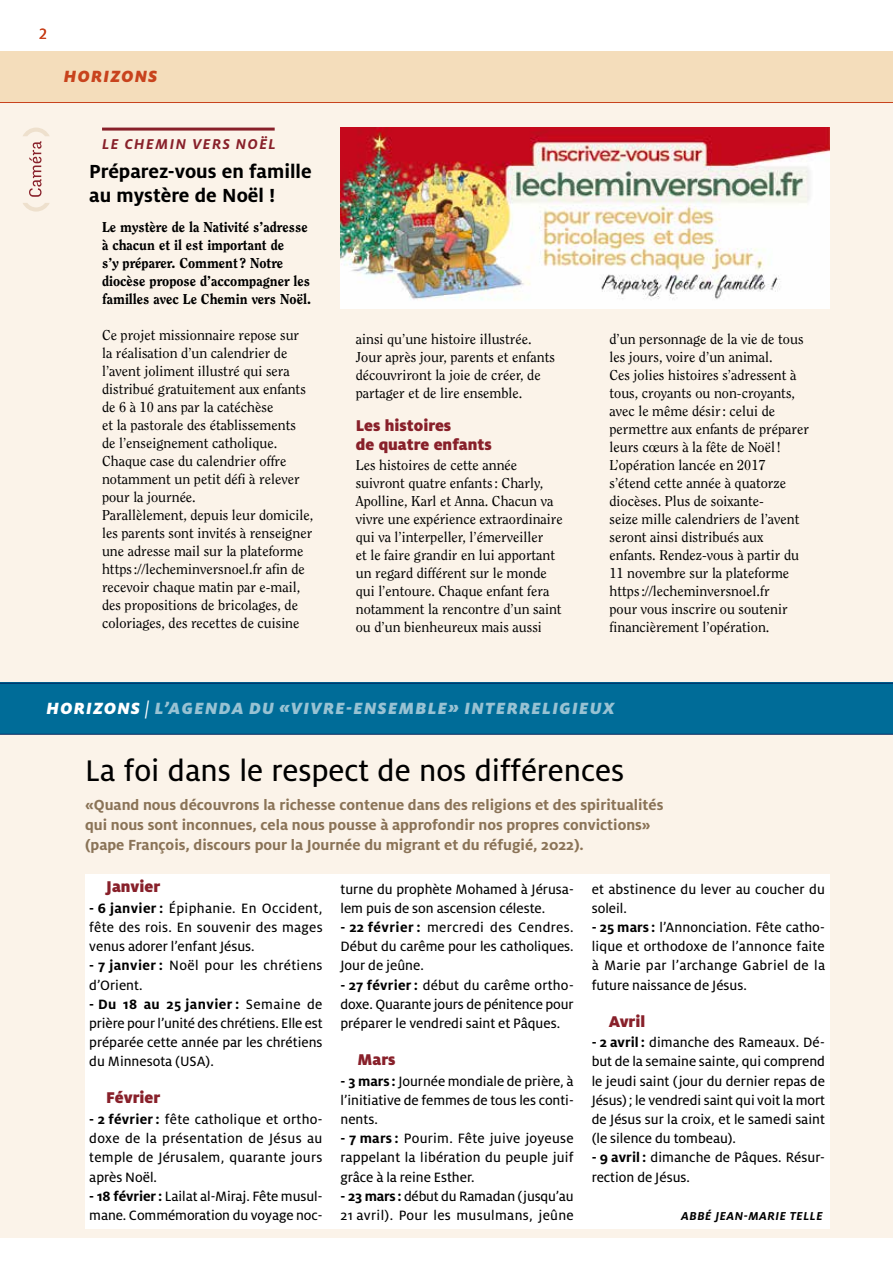
<style>
.page{position:relative;width:893px;height:1263px;background:#fff}
.page>*{position:absolute;margin:0;border:0;box-sizing:border-box;transform-origin:0 0}
.t1{font:33px "Milo OT Text";color:#000}
.t2{font:700 21px/24px "Milo OT";color:#000}
.t3{font:italic 900 18px "Milo OT";letter-spacing:.07em;color:#98c2d3}
.t4{font:italic 900 18px "Milo OT";letter-spacing:.07em;color:#c8431d}
.t5{font:900 17.25px/19.2px "Milo OT";color:#88202a}
.t6{font:16.5px "Milo OT Text";color:#c8431d}
.t7{font:700 16.2px/20.2px "Milo OT";color:#8a7357}
.t8{font:italic 700 15.75px "Milo OT";letter-spacing:.09em;color:#88202a}
.t9{font:15px/19.2px "Milo OT Text";color:#000;text-align:justify}
.t10{font:15px/19.2px "Milo OT Text";letter-spacing:.02em;color:#000}
.t11{font:15px/19.2px "Milo OT Text";letter-spacing:.025em;color:#000}
.t12{font:700 15px "Milo OT";letter-spacing:.03em;color:#000}
.t13{font:14.25px/18px "Clearface";color:#000}
.t14{font:800 14.25px/18px "Clearface";color:#000}
.t15{font:italic 700 12.75px "Milo OT";letter-spacing:.04em;color:#000}
.s1{color:#fff}
.s2{font-family:"Milo OT Text Ita";font-weight:400;font-style:normal;color:#fff}
.s3{font-family:"Milo OT";font-weight:700}
.s4{font-family:"Milo OT Text";font-weight:400}
</style>
<div class="page">
<div style="left:0;top:51px;width:893px;height:1186px;background:#fbf1e4"></div>
<hr style="left:102px;top:128px;width:173px;height:3px;background:#88202a">
<div style="left:85px;top:874px;width:744px;height:354px;background:#fff"></div>
<div style="left:0;top:683px;width:893px;height:51px;background:#006c98"></div>
<hr style="left:0;top:734px;width:893px;height:1px;background:#00285f">
<hr style="left:0;top:683px;width:893px;height:1px;background:#00285f">
<img style="left:340px;top:128px;width:489px;height:180px">
<div style="left:0;top:51px;width:893px;height:51px;background:#f4ddbb"></div>
<svg style="left:23px;top:203px;width:26px;height:9px"></svg>
<svg style="left:23px;top:128px;width:26px;height:69px"></svg>
<hr style="left:0;top:102px;width:893px;height:1px;background:#c8431d">
<p class="t6" style="left:39px;top:25px;width:9px">2</p>
<p class="t4" style="left:64px;top:66px;width:95px">HORIZONS</p>
<p class="t8" style="left:102px;top:135px;width:175px">LE CHEMIN VERS NOËL</p>
<h2 class="t2" style="left:89px;top:159px;width:224px">Préparez-vous en famille au mystère de Noël !</h2>
<p class="t14" style="left:102px;top:218px;width:210px">Le mystère de la Nativité s’adresse à chacun et il est important de<br>s’y préparer. Comment ? Notre diocèse propose d’accompagner les familles avec Le Chemin vers Noël.</p>
<p class="t13" style="left:102px;top:326px;width:213px">Ce projet missionnaire repose sur<br>la réalisation d’un calendrier de l’avent joliment illustré qui sera distribué gratuitement aux enfants de 6 à 10 ans par la catéchèse<br>et la pastorale des établissements<br>de l’enseignement catholique.<br>Chaque case du calendrier offre notamment un petit défi à relever pour la journée.<br>Parallèlement, depuis leur domicile, les parents sont invités à renseigner une adresse mail sur la plateforme https://lecheminversnoel.fr afin de recevoir chaque matin par e-mail, des propositions de bricolages, de coloriages, des recettes de cuisine</p>
<p class="t13" style="left:356px;top:330px;width:201px">ainsi qu’une histoire illustrée.<br>Jour après jour, parents et enfants découvriront la joie de créer, de partager et de lire ensemble.</p>
<p class="t5" style="left:356px;top:416px;width:138px">Les histoires<br>de quatre enfants</p>
<p class="t13" style="left:356px;top:456px;width:208px">Les histoires de cette année suivront quatre enfants: Charly, Apolline, Karl et Anna. Chacun va vivre une expérience extraordinaire qui va l’interpeller, l’émerveiller<br>et le faire grandir en lui apportant un regard différent sur le monde qui l’entoure. Chaque enfant fera notamment la rencontre d’un saint ou d’un bienheureux mais aussi</p>
<p class="t13" style="left:609px;top:330px;width:201px">d’un personnage de la vie de tous les jours, voire d’un animal.<br>Ces jolies histoires s’adressent à tous, croyants ou non-croyants, avec le même désir: celui de permettre aux enfants de préparer leurs cœurs à la fête de Noël!<br>L’opération lancée en 2017 s’étend cette année à quatorze diocèses. Plus de soixante-<br>seize mille calendriers de l’avent seront ainsi distribués aux enfants. Rendez-vous à partir du<br>11 novembre sur la plateforme https://lecheminversnoel.fr<br>pour vous inscrire ou soutenir financièrement l’opération.</p>
<p class="t3" style="left:47px;top:698px;width:570px"><span class="s1">HORIZONS</span> <span class="s2">|</span> L’AGENDA DU «VIVRE-ENSEMBLE» INTERRELIGIEUX</p>
<h1 class="t1" style="left:85px;top:753px;width:541px">La foi dans le respect de nos différences</h1>
<p class="t7" style="left:85px;top:794px;width:580px">«Quand nous découvrons la richesse contenue dans des religions et des spiritualités qui nous sont inconnues, cela nous pousse à approfondir nos propres convictions» (pape François, discours pour la Journée du migrant et du réfugié, 2022).</p>
<p class="t5" style="left:106px;top:877px;width:56px">Janvier</p>
<p class="t9" style="left:89px;top:899px;width:235px"><span class="s3">- 6 janvier:</span> Épiphanie. En Occident, fête des rois. En souvenir des mages venus adorer l’enfant Jésus.</p>
<p class="t11" style="left:89px;top:956px;width:235px"><span class="s3">- 7 janvier:</span> Noël pour les chrétiens d’Orient.</p>
<p class="t12" style="left:89px;top:996px;width:235px">- Du 18 au 25 janvier: <span class="s4">Semaine de</span></p>
<p class="t9" style="left:89px;top:1014px;width:235px">prière pour l’unité des chrétiens. Elle est préparée cette année par les chrétiens du Minnesota (USA).</p>
<p class="t5" style="left:106px;top:1088px;width:55px">Février</p>
<p class="t9" style="left:89px;top:1110px;width:235px"><span class="s3">- 2 février:</span> fête catholique et ortho&shy;doxe de la présentation de Jésus au temple de Jérusalem, quarante jours après Noël.</p>
<p class="t9" style="left:89px;top:1187px;width:235px"><span class="s3">- 18 février:</span> Lailat al-Miraj. Fête musul&shy;mane. Commémoration du voyage noc-</p>
<p class="t9" style="left:592px;top:879px;width:235px">et abstinence du lever au coucher du soleil.</p>
<p class="t9" style="left:592px;top:918px;width:235px"><span class="s3">- 25 mars :</span> l’Annonciation. Fête catho&shy;lique et orthodoxe de l’annonce faite à Marie par l’archange Gabriel de la future naissance de Jésus.</p>
<p class="t5" style="left:609px;top:1011px;width:38px">Avril</p>
<p class="t9" style="left:592px;top:1033px;width:235px"><span class="s3">- 2 avril:</span> dimanche des Rameaux. Dé&shy;but de la semaine sainte, qui comprend le jeudi saint (jour du dernier repas de Jésus); le vendredi saint qui voit la mort de Jésus sur la croix, et le samedi saint (le silence du tombeau).</p>
<p class="t9" style="left:592px;top:1148px;width:235px"><span class="s3">- 9 avril:</span> dimanche de Pâques. Résur&shy;rection de Jésus.</p>
<p class="t15" style="left:681px;top:1209px;width:143px">ABBÉ JEAN-MARIE TELLE</p>
<p class="t9" style="left:340px;top:879px;width:235px">turne du prophète Mohamed à Jérusa&shy;lem puis de son ascension céleste.</p>
<p class="t9" style="left:340px;top:918px;width:235px"><span class="s3">- 22 février :</span> mercredi des Cendres.<br>Début du carême pour les catholiques.<br>Jour de jeûne.</p>
<p class="t9" style="left:340px;top:975px;width:235px"><span class="s3">- 27 février:</span> début du carême ortho&shy;doxe. Quarante jours de pénitence pour préparer le vendredi saint et Pâques.</p>
<p class="t5" style="left:357px;top:1050px;width:40px">Mars</p>
<p class="t9" style="left:340px;top:1071px;width:235px"><span class="s3">- 3 mars :</span> Journée mondiale de prière, à l’initiative de femmes de tous les conti&shy;nents.</p>
<p class="t9" style="left:340px;top:1129px;width:235px"><span class="s3">- 7 mars :</span> Pourim. Fête juive joyeuse rappelant la libération du peuple juif grâce à la reine Esther.</p>
<p class="t10" style="left:340px;top:1187px;width:235px"><span class="s3">- 23 mars:</span> début du Ramadan (jusqu’au<br>21 avril). Pour les musulmans, jeûne</p>
</div>
